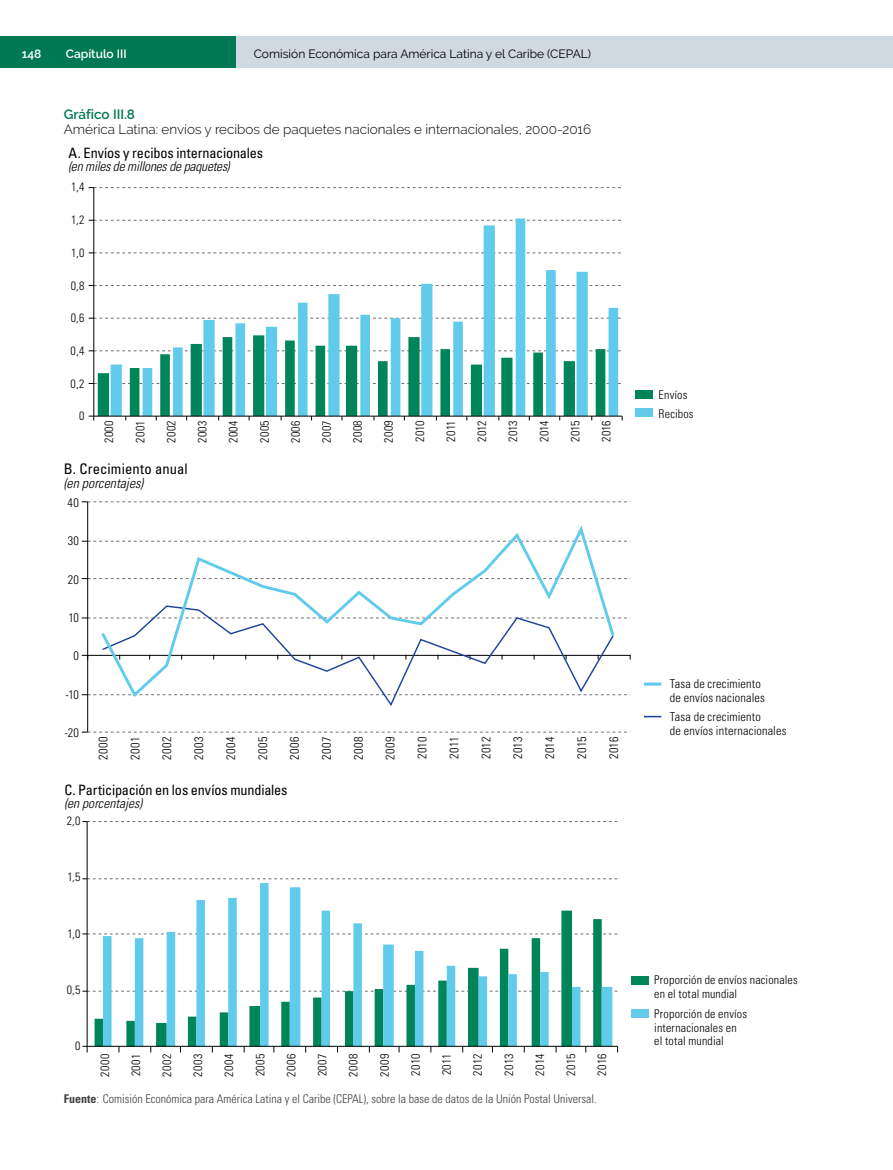
<style>
.page{position:relative;width:893px;height:1170px;background:#fff}
.page>*{position:absolute;margin:0;border:0;box-sizing:border-box;transform-origin:0 0}
.t1{font:condensed 14.55px "Univers LT Std";letter-spacing:.01em;color:#000}
.t2{font:condensed 14.25px "Univers LT Std";letter-spacing:-.01em;color:#000}
.t3{font:italic 300 condensed 13.8px "Univers LT Std";letter-spacing:.005em;color:#000}
.t4{font:300 13.5px "Raleway";color:#000}
.t5{font:italic 300 condensed 13.5px "Univers LT Std";letter-spacing:-.01em;color:#000}
.t6{font:600 13.5px "Raleway";color:#007852}
.t7{font:300 condensed 12.3px/13.8px "Univers LT Std";letter-spacing:.02em;color:#000}
.t8{font:300 condensed 12px/13.5px "Univers LT Std";letter-spacing:.02em;color:#000}
.t9{font:300 condensed 12px "Univers LT Std";color:#414042}
.t10{font:12px "Raleway";color:#000}
.t11{font:600 12px "Raleway";color:#fff}
.s1{font-weight:700}
</style>
<div class="page">
<div style="left:0;top:36px;width:237px;height:32px;background:#007852"></div>
<div style="left:236px;top:36px;width:657px;height:32px;background:#ced9e1"></div>
<div style="left:635px;top:408px;width:17px;height:9px;background:#60cbea"></div>
<div style="left:635px;top:390px;width:17px;height:9px;background:#00845a"></div>
<svg style="left:111px;top:218px;width:507px;height:117px"></svg>
<hr style="left:93px;top:187px;width:1px;height:229px;background:#000">
<svg style="left:89px;top:187px;width:532px;height:1px"></svg>
<svg style="left:89px;top:220px;width:532px;height:1px"></svg>
<svg style="left:89px;top:252px;width:532px;height:1px"></svg>
<svg style="left:89px;top:285px;width:532px;height:1px"></svg>
<svg style="left:89px;top:318px;width:532px;height:1px"></svg>
<svg style="left:89px;top:335px;width:534px;height:85px"></svg>
<hr style="left:87px;top:502px;width:1px;height:230px;background:#000">
<svg style="left:82px;top:501px;width:548px;height:1px"></svg>
<svg style="left:82px;top:541px;width:548px;height:1px"></svg>
<svg style="left:82px;top:578px;width:548px;height:1px"></svg>
<svg style="left:82px;top:617px;width:548px;height:1px"></svg>
<svg style="left:82px;top:694px;width:548px;height:1px"></svg>
<svg style="left:82px;top:731px;width:548px;height:1px"></svg>
<hr style="left:88px;top:655px;width:542px;height:1px;background:#000">
<svg style="left:99px;top:525px;width:518px;height:174px"></svg>
<svg style="left:644px;top:715px;width:17px;height:2px"></svg>
<hr style="left:644px;top:682px;width:17px;height:3px;background:#60cbea">
<div style="left:631px;top:1008px;width:17px;height:9px;background:#60cbea"></div>
<div style="left:631px;top:975px;width:17px;height:9px;background:#00845a"></div>
<svg style="left:103px;top:883px;width:509px;height:162px"></svg>
<hr style="left:87px;top:821px;width:1px;height:225px;background:#000">
<svg style="left:82px;top:821px;width:536px;height:1px"></svg>
<svg style="left:82px;top:878px;width:536px;height:1px"></svg>
<svg style="left:82px;top:933px;width:536px;height:1px"></svg>
<svg style="left:82px;top:990px;width:536px;height:1px"></svg>
<hr style="left:87px;top:1045px;width:531px;height:1px;background:#000">
<svg style="left:82px;top:1045px;width:6px;height:7px"></svg>
<p class="t11" style="left:22px;top:47px;width:21px">148</p>
<p class="t11" style="left:66px;top:47px;width:62px">Capítulo III</p>
<p class="t10" style="left:254px;top:47px;width:339px">Comisión Económica para América Latina y el Caribe (CEPAL)</p>
<p class="t6" style="left:64px;top:106px;width:73px">Gráfico III.8</p>
<p class="t4" style="left:64px;top:121px;width:529px">América Latina: envíos y recibos de paquetes nacionales e internacionales, 2000-2016</p>
<p class="t2" style="left:69px;top:144px;width:196px">A. Envíos y recibos internacionales</p>
<p class="t5" style="left:69px;top:158px;width:162px">(en miles de millones de paquetes)</p>
<p class="t8" style="left:71px;top:180px;width:15px">1,4</p>
<p class="t8" style="left:71px;top:213px;width:15px">1,2</p>
<p class="t8" style="left:71px;top:246px;width:15px">1,0</p>
<p class="t8" style="left:71px;top:278px;width:15px">0,8</p>
<p class="t8" style="left:71px;top:311px;width:15px">0,6</p>
<p class="t8" style="left:71px;top:344px;width:15px">0,4</p>
<p class="t8" style="left:71px;top:376px;width:15px">0,2</p>
<p class="t8" style="left:79px;top:409px;width:7px">0</p>
<p class="t8" style="left:102px;top:443px;width:24px;rotate:-90deg">2000</p>
<p class="t8" style="left:133px;top:442px;width:24px;rotate:-90deg">2001</p>
<p class="t8" style="left:164px;top:443px;width:24px;rotate:-90deg">2002</p>
<p class="t8" style="left:196px;top:443px;width:24px;rotate:-90deg">2003</p>
<p class="t8" style="left:227px;top:443px;width:24px;rotate:-90deg">2004</p>
<p class="t8" style="left:258px;top:443px;width:24px;rotate:-90deg">2005</p>
<p class="t8" style="left:289px;top:443px;width:24px;rotate:-90deg">2006</p>
<p class="t8" style="left:320px;top:443px;width:24px;rotate:-90deg">2007</p>
<p class="t8" style="left:351px;top:443px;width:24px;rotate:-90deg">2008</p>
<p class="t8" style="left:382px;top:443px;width:24px;rotate:-90deg">2009</p>
<p class="t8" style="left:413px;top:442px;width:23px;rotate:-90deg">2010</p>
<p class="t8" style="left:444px;top:441px;width:23px;rotate:-90deg">2011</p>
<p class="t8" style="left:475px;top:442px;width:23px;rotate:-90deg">2012</p>
<p class="t8" style="left:506px;top:442px;width:23px;rotate:-90deg">2013</p>
<p class="t8" style="left:537px;top:442px;width:23px;rotate:-90deg">2014</p>
<p class="t8" style="left:568px;top:442px;width:23px;rotate:-90deg">2015</p>
<p class="t8" style="left:600px;top:442px;width:23px;rotate:-90deg">2016</p>
<p class="t1" style="left:64px;top:459px;width:126px">B. Crecimiento anual</p>
<p class="t3" style="left:64px;top:474px;width:81px">(en porcentajes)</p>
<p class="t7" style="left:68px;top:495px;width:13px">40</p>
<p class="t7" style="left:68px;top:534px;width:13px">30</p>
<p class="t7" style="left:68px;top:572px;width:13px">20</p>
<p class="t7" style="left:68px;top:610px;width:12px">10</p>
<p class="t7" style="left:74px;top:649px;width:7px">0</p>
<p class="t7" style="left:65px;top:687px;width:15px">-10</p>
<p class="t7" style="left:64px;top:725px;width:16px">-20</p>
<p class="t7" style="left:96px;top:760px;width:25px;rotate:-90deg">2000</p>
<p class="t7" style="left:128px;top:759px;width:24px;rotate:-90deg">2001</p>
<p class="t7" style="left:160px;top:760px;width:25px;rotate:-90deg">2002</p>
<p class="t7" style="left:192px;top:760px;width:25px;rotate:-90deg">2003</p>
<p class="t7" style="left:224px;top:760px;width:25px;rotate:-90deg">2004</p>
<p class="t7" style="left:256px;top:759px;width:24px;rotate:-90deg">2005</p>
<p class="t7" style="left:288px;top:760px;width:25px;rotate:-90deg">2006</p>
<p class="t7" style="left:320px;top:759px;width:24px;rotate:-90deg">2007</p>
<p class="t7" style="left:351px;top:760px;width:25px;rotate:-90deg">2008</p>
<p class="t7" style="left:383px;top:760px;width:25px;rotate:-90deg">2009</p>
<p class="t7" style="left:415px;top:759px;width:24px;rotate:-90deg">2010</p>
<p class="t7" style="left:447px;top:758px;width:23px;rotate:-90deg">2011</p>
<p class="t7" style="left:479px;top:759px;width:24px;rotate:-90deg">2012</p>
<p class="t7" style="left:511px;top:759px;width:24px;rotate:-90deg">2013</p>
<p class="t7" style="left:543px;top:759px;width:24px;rotate:-90deg">2014</p>
<p class="t7" style="left:575px;top:758px;width:23px;rotate:-90deg">2015</p>
<p class="t7" style="left:607px;top:759px;width:24px;rotate:-90deg">2016</p>
<p class="t2" style="left:64px;top:780px;width:225px">C. Participación en los envíos mundiales</p>
<p class="t5" style="left:64px;top:795px;width:79px">(en porcentajes)</p>
<p class="t8" style="left:67px;top:814px;width:15px">2,0</p>
<p class="t8" style="left:67px;top:870px;width:15px">1,5</p>
<p class="t8" style="left:67px;top:926px;width:15px">1,0</p>
<p class="t8" style="left:67px;top:982px;width:15px">0,5</p>
<p class="t8" style="left:75px;top:1038px;width:7px">0</p>
<p class="t8" style="left:98px;top:1076px;width:24px;rotate:-90deg">2000</p>
<p class="t8" style="left:129px;top:1076px;width:24px;rotate:-90deg">2001</p>
<p class="t8" style="left:160px;top:1076px;width:24px;rotate:-90deg">2002</p>
<p class="t8" style="left:191px;top:1076px;width:24px;rotate:-90deg">2003</p>
<p class="t8" style="left:222px;top:1076px;width:24px;rotate:-90deg">2004</p>
<p class="t8" style="left:253px;top:1076px;width:24px;rotate:-90deg">2005</p>
<p class="t8" style="left:285px;top:1076px;width:24px;rotate:-90deg">2006</p>
<p class="t8" style="left:316px;top:1076px;width:24px;rotate:-90deg">2007</p>
<p class="t8" style="left:347px;top:1076px;width:24px;rotate:-90deg">2008</p>
<p class="t8" style="left:378px;top:1076px;width:24px;rotate:-90deg">2009</p>
<p class="t8" style="left:409px;top:1075px;width:23px;rotate:-90deg">2010</p>
<p class="t8" style="left:440px;top:1075px;width:23px;rotate:-90deg">2011</p>
<p class="t8" style="left:471px;top:1075px;width:23px;rotate:-90deg">2012</p>
<p class="t8" style="left:502px;top:1075px;width:23px;rotate:-90deg">2013</p>
<p class="t8" style="left:533px;top:1075px;width:23px;rotate:-90deg">2014</p>
<p class="t8" style="left:564px;top:1075px;width:23px;rotate:-90deg">2015</p>
<p class="t8" style="left:595px;top:1075px;width:23px;rotate:-90deg">2016</p>
<p class="t9" style="left:64px;top:1091px;width:534px"><span class="s1">Fuente</span>: Comisión Económica para América Latina y el Caribe (CEPAL), sobre la base de datos de la Unión Postal Universal.</p>
<p class="t8" style="left:659px;top:387px;width:30px">Envíos</p>
<p class="t8" style="left:659px;top:407px;width:37px">Recibos</p>
<p class="t7" style="left:670px;top:676px;width:97px">Tasa de crecimiento de envíos nacionales</p>
<p class="t7" style="left:670px;top:709px;width:118px">Tasa de crecimiento<br>de envíos internacionales</p>
<p class="t8" style="left:654px;top:973px;width:145px">Proporción de envíos nacionales en el total mundial</p>
<p class="t8" style="left:654px;top:1007px;width:94px">Proporción de envíos internacionales en el total mundial</p>
</div>
